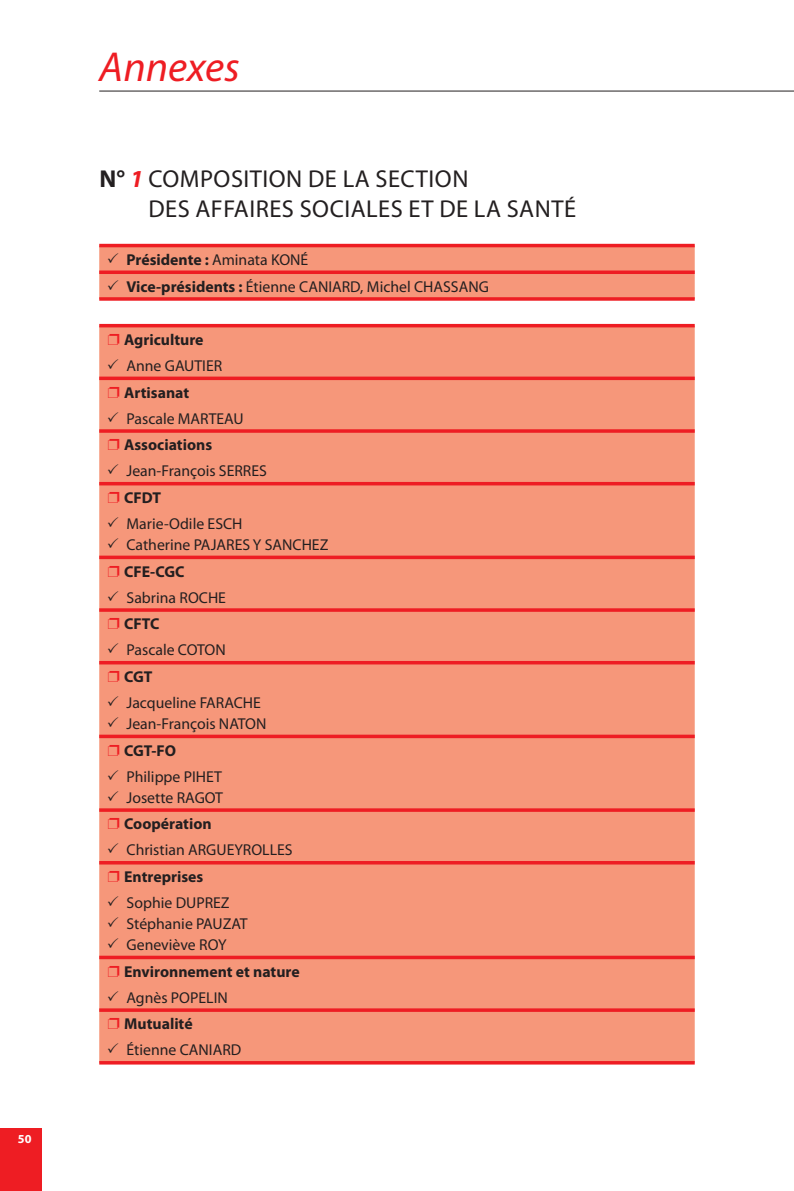
<style>
.page{position:relative;width:794px;height:1191px;background:#fff}
.page>*{position:absolute;margin:0;border:0;box-sizing:border-box;transform-origin:0 0}
.t1{font:italic 42px "Myriad Pro";color:#ee1d23}
.Annexes_Sous-titre{font:24.5px/29.4px "Myriad Pro";letter-spacing:.02em;color:#231f20}
.t2{font:15.75px "Myriad Pro";color:#231f20}
.t3{font:700 15.75px "Myriad Pro";color:#231f20}
.t4{font:700 12.25px "Myriad Pro";color:#fff}
.s1{font-weight:700}
.s2{font-weight:700;font-style:italic;color:#ee1d23}
.s3{font-weight:400}
.s4{color:#ee1d23}
</style>
<div class="page">
<div style="left:0;top:1129px;width:42px;height:62px;background:#ee1d23"></div>
<hr style="left:99px;top:91px;width:695px;height:1px;background:#231f20">
<div style="left:99px;top:247px;width:595px;height:814px;background:#f6977a"></div>
<hr style="left:99px;top:244px;width:595px;height:3px;background:#ee1d23">
<svg style="left:99px;top:270px;width:595px;height:4px;background:#ef2c2e"></svg>
<svg style="left:99px;top:297px;width:595px;height:4px;background:#ef3336"></svg>
<hr style="left:99px;top:324px;width:595px;height:3px;background:#ee1d23">
<svg style="left:99px;top:376px;width:595px;height:4px;background:#ef2f2f"></svg>
<svg style="left:99px;top:429px;width:595px;height:4px;background:#ee2c2d"></svg>
<hr style="left:99px;top:482px;width:595px;height:3px;background:#ee1d23">
<svg style="left:99px;top:555px;width:595px;height:4px;background:#ef3030"></svg>
<svg style="left:99px;top:608px;width:595px;height:4px;background:#ee2b2d"></svg>
<hr style="left:99px;top:661px;width:595px;height:3px;background:#ee1d23">
<svg style="left:99px;top:734px;width:595px;height:4px;background:#ef3131"></svg>
<svg style="left:99px;top:808px;width:595px;height:4px;background:#ee2c2d"></svg>
<hr style="left:99px;top:861px;width:595px;height:3px;background:#ee1d23">
<svg style="left:99px;top:955px;width:595px;height:4px;background:#ef3232"></svg>
<svg style="left:99px;top:1008px;width:595px;height:4px;background:#ee2b2d"></svg>
<hr style="left:99px;top:1061px;width:595px;height:3px;background:#ee1d23">
<p class="t4" style="left:18px;top:1131px;width:15px">50</p>
<h1 class="t1" style="left:99px;top:44px;width:142px">Annexes</h1>
<p class="Annexes_Sous-titre" style="left:148px;top:164px;width:429px;text-indent:-49px"><span class="s1">N°</span> <span class="s2">1</span> COMPOSITION DE LA SECTION<br>DES AFFAIRES SOCIALES ET DE LA SANTÉ</p>
<p class="t3" style="left:107px;top:249px;width:203px">✓ Présidente : <span class="s3">Aminata KONÉ</span></p>
<p class="t2" style="left:107px;top:276px;width:384px">✓ <span class="s1">Vice-présidents :</span> Étienne CANIARD, Michel CHASSANG</p>
<p class="t3" style="left:107px;top:329px;width:98px"><span class="s4">❐</span> Agriculture</p>
<p class="t2" style="left:107px;top:356px;width:117px">✓ Anne GAUTIER</p>
<p class="t3" style="left:107px;top:382px;width:84px"><span class="s4">❐</span> Artisanat</p>
<p class="t2" style="left:107px;top:408px;width:138px">✓ Pascale MARTEAU</p>
<p class="t3" style="left:107px;top:435px;width:107px"><span class="s4">❐</span> Associations</p>
<p class="t2" style="left:107px;top:461px;width:162px">✓ Jean-François SERRES</p>
<p class="t3" style="left:107px;top:487px;width:56px"><span class="s4">❐</span> CFDT</p>
<p class="t2" style="left:107px;top:514px;width:137px">✓ Marie-Odile ESCH</p>
<p class="t2" style="left:107px;top:535px;width:223px">✓ Catherine PAJARES Y SANCHEZ</p>
<p class="t3" style="left:107px;top:561px;width:79px"><span class="s4">❐</span> CFE-CGC</p>
<p class="t2" style="left:107px;top:587px;width:121px">✓ Sabrina ROCHE</p>
<p class="t3" style="left:107px;top:614px;width:54px"><span class="s4">❐</span> CFTC</p>
<p class="t2" style="left:107px;top:640px;width:121px">✓ Pascale COTON</p>
<p class="t3" style="left:107px;top:666px;width:47px"><span class="s4">❐</span> CGT</p>
<p class="t2" style="left:107px;top:693px;width:156px">✓ Jacqueline FARACHE</p>
<p class="t2" style="left:107px;top:714px;width:161px">✓ Jean-François NATON</p>
<p class="t3" style="left:107px;top:740px;width:71px"><span class="s4">❐</span> CGT-FO</p>
<p class="t2" style="left:107px;top:766px;width:117px">✓ Philippe PIHET</p>
<p class="t2" style="left:107px;top:787px;width:118px">✓ Josette RAGOT</p>
<p class="t3" style="left:107px;top:813px;width:106px"><span class="s4">❐</span> Coopération</p>
<p class="t2" style="left:107px;top:840px;width:187px">✓ Christian ARGUEYROLLES</p>
<p class="t3" style="left:107px;top:866px;width:98px"><span class="s4">❐</span> Entreprises</p>
<p class="t2" style="left:107px;top:893px;width:124px">✓ Sophie DUPREZ</p>
<p class="t2" style="left:107px;top:914px;width:142px">✓ Stéphanie PAUZAT</p>
<p class="t2" style="left:107px;top:935px;width:121px">✓ Geneviève ROY</p>
<p class="t3" style="left:107px;top:961px;width:195px"><span class="s4">❐</span> Environnement et nature</p>
<p class="t2" style="left:107px;top:987px;width:123px">✓ Agnès POPELIN</p>
<p class="t3" style="left:107px;top:1013px;width:87px"><span class="s4">❐</span> Mutualité</p>
<p class="t2" style="left:107px;top:1040px;width:136px">✓ Étienne CANIARD</p>
</div>
